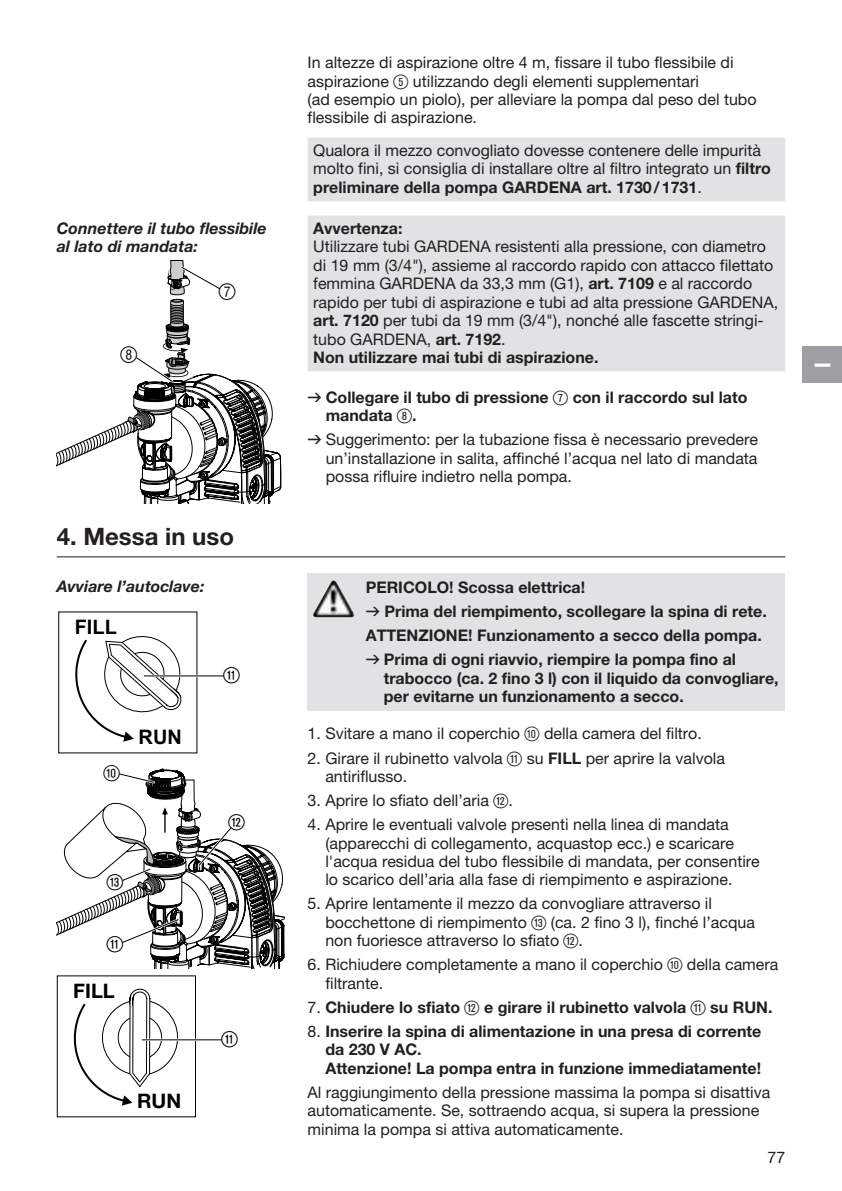
<style>
.page{position:relative;width:842px;height:1191px;background:#fff}
.page>*{position:absolute;margin:0;border:0;box-sizing:border-box;transform-origin:0 0}
.t1{font:700 24px "GARDENA Pro";color:#231f20}
.t2{font:22px "Ziffernim Kreisund Quadrat BQ";color:#000}
.t3{font:22px "Ziffern";color:#000}
.t4{font:22px "GARDENA Pro Bo Cond";color:#fff}
.t5{font:700 20px "Arial";color:#000}
.t6{font:700 20px "GARDENA Pro";color:#000}
.t7{font:16px/18.4px "GARDENA Pro";color:#231f20}
.t8{font:700 16px/18.4px "GARDENA Pro";color:#231f20}
.t9{font:italic 700 16px/18.4px "GARDENA Pro";color:#231f20}
.s1{font-family:"Ziffernim Kreisund Quadrat BQ";font-size:20px}
.s2{font-weight:700}
.s3{font-family:"Formdruck";font-weight:400}
.s4{font-family:"Ziffernim Kreisund Quadrat BQ";font-weight:400;font-size:20px}
.s5{font-family:"Formdruck"}
.s6{font-weight:400}
</style>
<div class="page">
<div style="left:308px;top:137px;width:477px;height:234px;background:#e1e2e4"></div>
<svg style="left:57px;top:260px;width:225px;height:244px"></svg>
<div style="left:308px;top:573px;width:477px;height:137px;background:#e1e2e4"></div>
<hr style="left:57px;top:556px;width:728px;height:1px;background:#231f20">
<svg style="left:75px;top:636px;width:107px;height:105px"></svg>
<hr style="left:144px;top:674px;width:79px;height:3px;background:#fff">
<hr style="left:144px;top:675px;width:79px;height:1px;background:#000">
<svg style="left:57px;top:768px;width:228px;height:200px"></svg>
<div style="left:57px;top:975px;width:139px;height:142px;border:1px solid #000"></div>
<svg style="left:74px;top:988px;width:104px;height:117px"></svg>
<hr style="left:142px;top:1038px;width:79px;height:3px;background:#fff">
<hr style="left:142px;top:1039px;width:79px;height:1px;background:#000">
<img style="left:315px;top:580px;width:18px;height:31px">
<div style="left:802px;top:346px;width:40px;height:37px;background:#9d9fa2"></div>
<p class="t9" style="left:57px;top:219px;width:212px">Connettere il tubo flessibile al lato di mandata:</p>
<h2 class="t3" style="left:121px;top:342px;width:19px">8</h2>
<h2 class="t3" style="left:219px;top:279px;width:19px">7</h2>
<h1 class="t1" style="left:57px;top:521px;width:179px">4. Messa in uso</h1>
<p class="t9" style="left:57px;top:576px;width:149px">Avviare l’autoclave:</p>
<p class="t5" style="left:75px;top:614px;width:44px">FILL</p>
<h2 class="t2" style="left:104px;top:760px;width:18px">0</h2>
<p class="t5" style="left:139px;top:724px;width:45px">RUN</p>
<h2 class="t2" style="left:107px;top:869px;width:18px">E</h2>
<h2 class="t2" style="left:107px;top:931px;width:18px">Q</h2>
<p class="t6" style="left:73px;top:978px;width:43px">FILL</p>
<p class="t6" style="left:137px;top:1088px;width:46px">RUN</p>
<h2 class="t2" style="left:223px;top:663px;width:18px">Q</h2>
<h2 class="t2" style="left:229px;top:809px;width:18px">W</h2>
<h2 class="t2" style="left:221px;top:1027px;width:18px">Q</h2>
<p class="t7" style="left:308px;top:53px;width:450px">In altezze di aspirazione oltre 4 m, fissare il tubo flessibile di aspirazione <span class="s1">5</span> utilizzando degli elementi supplementari<br>(ad esempio un piolo), per alleviare la pompa dal peso del tubo flessibile di aspirazione.</p>
<p class="t7" style="left:313px;top:141px;width:459px">Qualora il mezzo convogliato dovesse contenere delle impurità molto fini, si consiglia di installare oltre al filtro integrato un <span class="s2">filtro preliminare della pompa GARDENA art. 1730/1731</span>.</p>
<p class="t8" style="left:313px;top:219px;width:91px">Avvertenza:</p>
<p class="t7" style="left:313px;top:237px;width:466px">Utilizzare tubi GARDENA resistenti alla pressione, con diametro di 19 mm (3/4"), assieme al raccordo rapido con attacco filettato femmina GARDENA da 33,3 mm (G1), <span class="s2">art. 7109</span> e al raccordo rapido per tubi di aspirazione e tubi ad alta pressione GARDENA, <span class="s2">art. 7120</span> per tubi da 19 mm (3/4"), nonché alle fascette stringi&shy;tubo GARDENA, <span class="s2">art. 7192</span>.<br><span class="s2">Non utilizzare mai tubi di aspirazione.</span></p>
<p class="t8" style="left:326px;top:388px;width:423px;text-indent:-18px"><span class="s3">v</span> Collegare il tubo di pressione <span class="s4">7</span> con il raccordo sul lato mandata <span class="s4">8</span>.</p>
<p class="t7" style="left:326px;top:430px;width:434px;text-align:justify;text-indent:-18px"><span class="s5">v</span> Suggerimento: per la tubazione fissa è necessario prevedere un’installazione in salita, affinché l’acqua nel lato di mandata possa rifluire indietro nella pompa.</p>
<h2 class="t4" style="left:809px;top:367px;width:7px;rotate:-90deg">I</h2>
<p class="t8" style="left:366px;top:575px;width:403px;line-height:24px">PERICOLO! Scossa elettrica!<br><span class="s3">v</span> Prima del riempimento, scollegare la spina di rete.<br>Attenzione</p>
<p class="t8" style="left:366px;top:623px;width:398px;line-height:24px;text-indent:102px">! Funzionamento a secco della pompa. <span class="s3">v</span> Prima di ogni riavvio, riempire la pompa fino al</p>
<p class="t8" style="left:384px;top:668px;width:396px">trabocco (ca. 2 fino 3 l) con il liquido da convogliare, per evitarne un funzionamento a secco.</p>
<p class="t7" style="left:308px;top:724px;width:396px">1. Svitare a mano il coperchio <span class="s1">0</span> della camera del filtro.</p>
<p class="t7" style="left:325px;top:748px;width:401px;text-indent:-18px">2. Girare il rubinetto valvola <span class="s1">Q</span> su <span class="s2">FILL</span> per aprire la valvola antiriflusso.</p>
<p class="t7" style="left:308px;top:791px;width:207px">3. Aprire lo sfiato dell’aria <span class="s1">W</span>.</p>
<p class="t7" style="left:325px;top:815px;width:436px;text-indent:-18px">4. Aprire le eventuali valvole presenti nella linea di mandata (apparecchi di collegamento, acquastop ecc.) e scaricare l'acqua residua del tubo flessibile di mandata, per consentire lo scarico dell’aria alla fase di riempimento e aspirazione.</p>
<p class="t7" style="left:325px;top:894px;width:431px;text-indent:-18px">5. Aprire lentamente il mezzo da convogliare attraverso il bocchettone di riempimento <span class="s1">E</span> (ca. 2 fino 3 l), finché l’acqua non fuoriesce attraverso lo sfiato <span class="s1">W</span>.</p>
<p class="t7" style="left:325px;top:955px;width:455px;text-indent:-18px">6. Richiudere completamente a mano il coperchio <span class="s1">0</span> della camera filtrante.</p>
<p class="t8" style="left:308px;top:997px;width:466px"><span class="s6">7.</span> Chiudere lo sfiato <span class="s4">W</span> e girare il rubinetto valvola <span class="s4">Q</span> su RUN.</p>
<p class="t8" style="left:325px;top:1021px;width:437px;text-indent:-18px"><span class="s6">8.</span> Inserire la spina di alimentazione in una presa di corrente da 230 V AC.<br>Attenzione! La pompa entra in funzione immediatamente!</p>
<p class="t7" style="left:308px;top:1082px;width:464px">Al raggiungimento della pressione massima la pompa si disattiva automaticamente. Se, sottraendo acqua, si supera la pressione minima la pompa si attiva automaticamente.</p>
<p class="t7" style="left:767px;top:1147px;width:19px">77</p>
</div>
